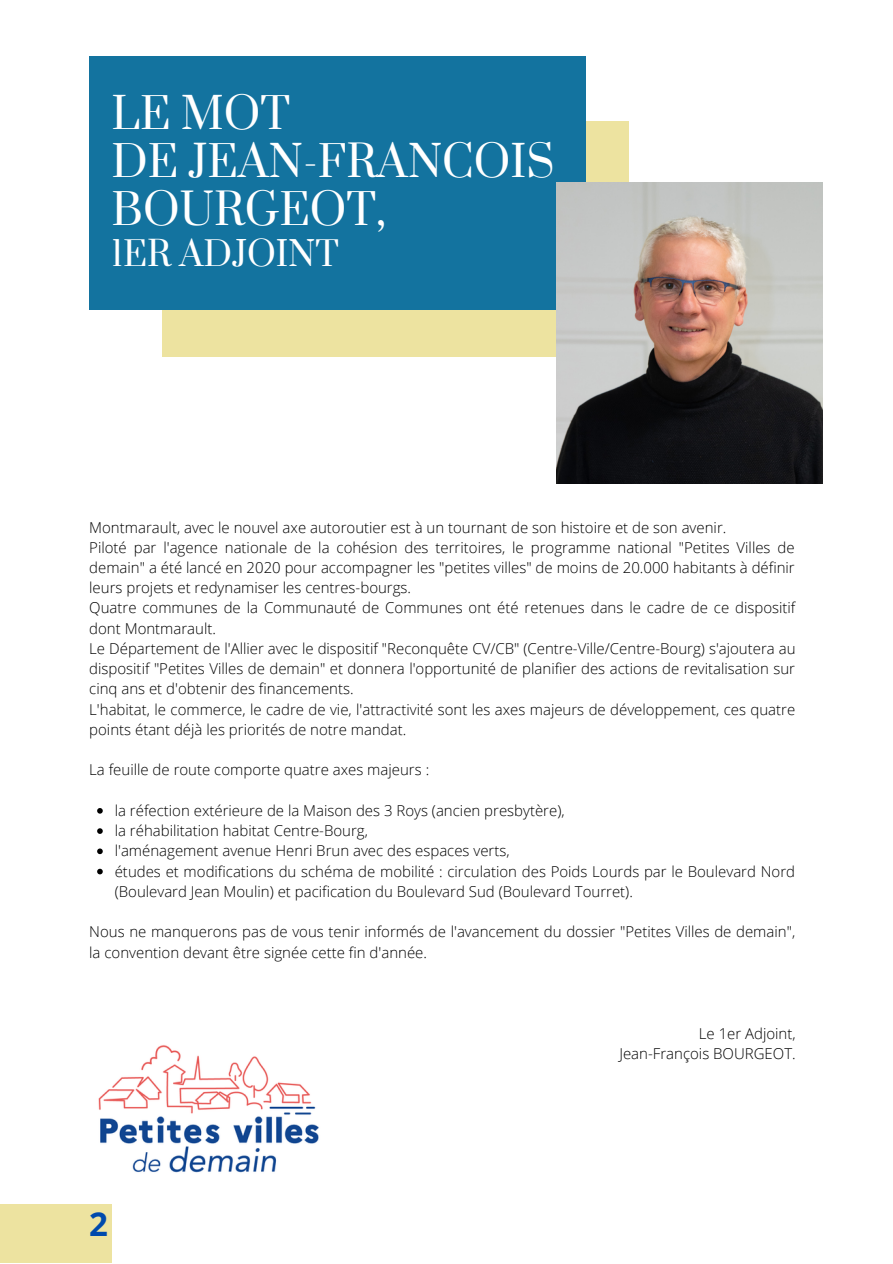
<style>
.page{position:relative;width:893px;height:1264px;background:#fff}
.page>*{position:absolute;margin:0;border:0;box-sizing:border-box;transform-origin:0 0}
.t1{font:42.45px/48.3px "Prata";color:#fff}
.t2{font:33.45px "Prata";color:#fff}
.t3{font:700 33px "Open Sans";color:#004aad}
.t4{font:300 15px/20.2px "Open Sans";color:#000}
</style>
<div class="page">
<div style="left:162px;top:121px;width:467px;height:235px;background:#ede3a0"></div>
<div style="left:89px;top:57px;width:496px;height:252px;background:#13739f"></div>
<img style="left:556px;top:183px;width:266px;height:300px">
<img style="left:98px;top:1045px;width:221px;height:128px">
<div style="left:0;top:1204px;width:112px;height:58px;background:#ede3a0"></div>
<svg style="left:97px;top:808px;width:6px;height:5px"></svg>
<svg style="left:97px;top:828px;width:6px;height:5px"></svg>
<svg style="left:97px;top:848px;width:6px;height:6px"></svg>
<svg style="left:97px;top:868px;width:6px;height:6px"></svg>
<h1 class="t1" style="left:111px;top:91px;width:444px">LE MOT<br>DE JEAN-FRANCOIS<br>BOURGEOT,</h1>
<h2 class="t2" style="left:111px;top:232px;width:229px">1ER ADJOINT</h2>
<p class="t4" style="left:89px;top:516px;width:707px">Montmarault, avec le nouvel axe autoroutier est à un tournant de son histoire et de son avenir.<br>Piloté par l'agence nationale de la cohésion des territoires, le programme national "Petites Villes de demain" a été lancé en 2020 pour accompagner les "petites villes" de moins de 20.000 habitants à définir leurs projets et redynamiser les centres-bourgs.<br>Quatre communes de la Communauté de Communes ont été retenues dans le cadre de ce dispositif dont Montmarault.<br>Le Département de l'Allier avec le dispositif "Reconquête CV/CB" (Centre-Ville/Centre-Bourg) s'ajoutera au dispositif "Petites Villes de demain" et donnera l'opportunité de planifier des actions de revitalisation sur cinq ans et d'obtenir des financements.<br>L'habitat, le commerce, le cadre de vie, l'attractivité sont les axes majeurs de développement, ces quatre points étant déjà les priorités de notre mandat.</p>
<p class="t4" style="left:89px;top:759px;width:341px">La feuille de route comporte quatre axes majeurs :</p>
<p class="t4" style="left:115px;top:800px;width:681px">la réfection extérieure de la Maison des 3 Roys (ancien presbytère),<br>la réhabilitation habitat Centre-Bourg,<br>l'aménagement avenue Henri Brun avec des espaces verts,<br>études et modifications du schéma de mobilité : circulation des Poids Lourds par le Boulevard Nord (Boulevard Jean Moulin) et pacification du Boulevard Sud (Boulevard Tourret).</p>
<p class="t4" style="left:89px;top:921px;width:707px">Nous ne manquerons pas de vous tenir informés de l'avancement du dossier "Petites Villes de demain", la convention devant être signée cette fin d'année.</p>
<h3 class="t3" style="left:89px;top:1200px;width:20px">2</h3>
<p class="t4" style="left:619px;top:1022px;width:178px;text-align:right">Le 1er Adjoint,<br>Jean-François BOURGEOT.</p>
</div>
